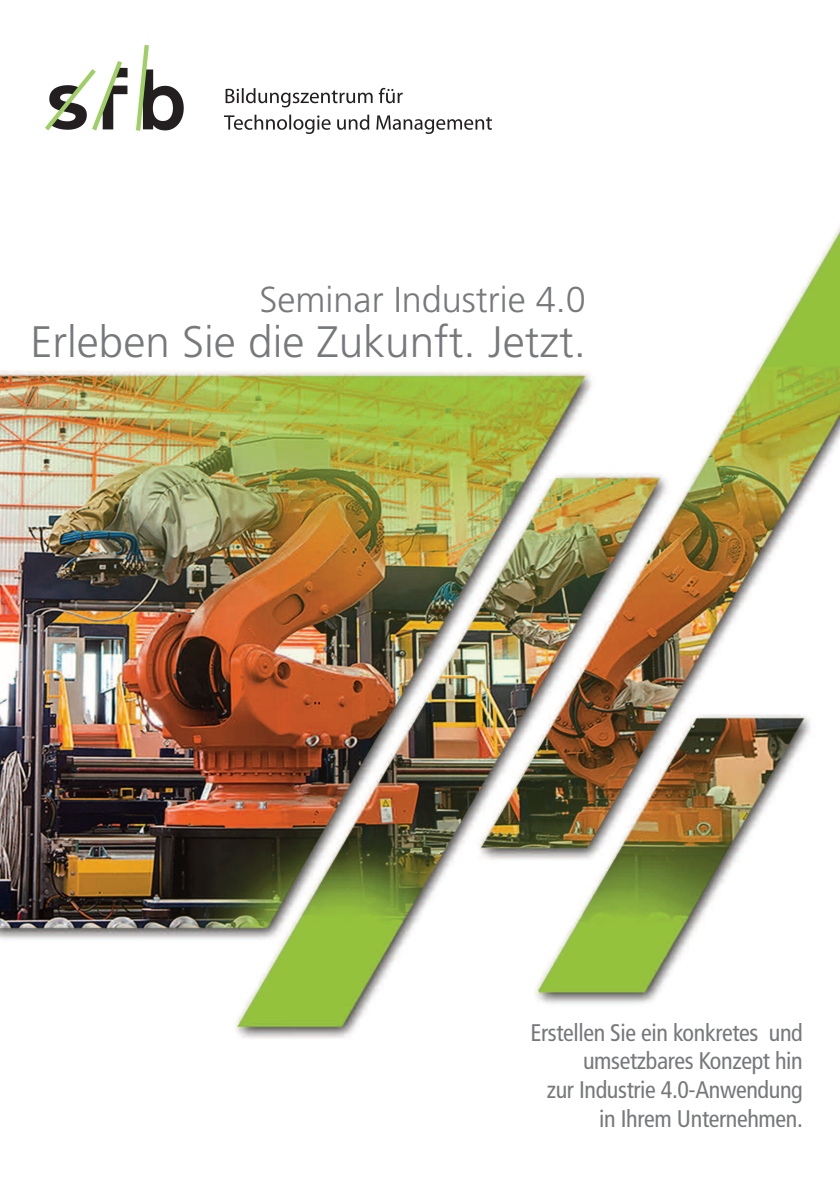
<style>
.page{position:relative;width:840px;height:1191px;background:#fff}
.page>*{position:absolute;margin:0;border:0;box-sizing:border-box;transform-origin:0 0}
.t1{font:300 44px "Frutiger LT";color:#76787b}
.t2{font:300 36px "Frutiger LT";color:#76787b}
.t3{font:condensed 24px/28.8px "Frutiger LT Std";letter-spacing:-.015em;color:#76787b;text-align:right}
</style>
<div class="page">
<img style="left:0;top:119px;width:839px;height:920px">
<img style="left:45px;top:45px;width:446px;height:102px">
<h2 class="t2" style="left:259px;top:285px;width:328px">Seminar Industrie 4.0</h2>
<h1 class="t1" style="left:30px;top:324px;width:556px">Erleben Sie die Zukunft. Jetzt.</h1>
<p class="t3" style="left:530px;top:1019px;width:274px">Erstellen Sie ein konkretes und umsetzbares Konzept hin<br>zur Industrie 4.0-Anwendung in Ihrem Unternehmen.</p>
</div>
